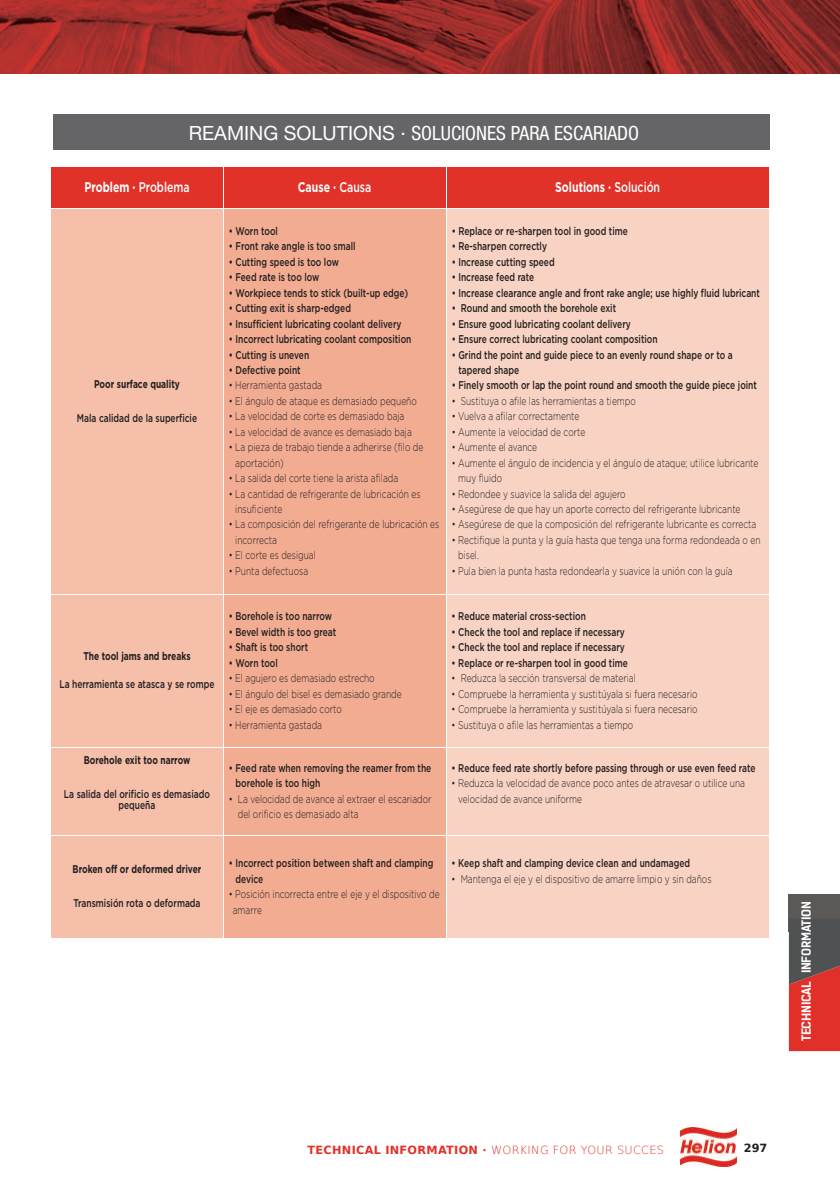
<style>
.page{position:relative;width:840px;height:1191px;background:#fff}
.page>*{position:absolute;margin:0;border:0;box-sizing:border-box;transform-origin:0 0}
.t1{font:condensed 19.6px "Helvetica Neue LT Std";color:#fff}
.t2{font:700 14px "Gotham";color:#fff;scale:.75 1}
.t3{font:700 12px "Kelson Sans";letter-spacing:-.025em;color:#fff;scale:1.05 1}
.t4{font:300 11.2px/15.4px "Gotham";color:#231f20;scale:.75 1}
.t5{font:500 11.2px/15.4px "Gotham";color:#231f20;scale:.75 1}
.t6{font:700 11.2px "Gotham";color:#231f20;scale:.75 1}
.t7{font:700 11.2px "DejaVu Sans";letter-spacing:.025em;color:#e13229}
.t8{font:700 11.2px "DejaVu Sans";color:#231f20}
.s1{font-stretch:normal}
.s2{font-weight:500}
.s3{font-weight:200}
</style>
<div class="page">
<div style="left:788px;top:893px;width:51px;height:38px;background:#5a5957"></div>
<img style="left:0;top:0;width:839px;height:74px">
<img style="left:680px;top:1127px;width:55px;height:39px">
<svg style="left:788px;top:919px;width:51px;height:132px;background:#a4413d"></svg>
<div style="left:53px;top:115px;width:716px;height:35px;background:#656568"></div>
<div style="left:51px;top:167px;width:717px;height:41px;background:#e13229"></div>
<div style="left:51px;top:209px;width:172px;height:728px;background:#f5bfaa"></div>
<div style="left:224px;top:209px;width:221px;height:728px;background:#f2ac92"></div>
<div style="left:447px;top:209px;width:321px;height:728px;background:#f8d2c2"></div>
<hr style="left:50px;top:594px;width:173px;height:1px;background:#fff">
<hr style="left:223px;top:594px;width:223px;height:1px;background:#fff">
<hr style="left:446px;top:594px;width:323px;height:1px;background:#fff">
<hr style="left:50px;top:747px;width:173px;height:1px;background:#fff">
<hr style="left:223px;top:747px;width:223px;height:1px;background:#fff">
<hr style="left:446px;top:747px;width:323px;height:1px;background:#fff">
<hr style="left:50px;top:835px;width:173px;height:1px;background:#fff">
<hr style="left:223px;top:835px;width:223px;height:1px;background:#fff">
<hr style="left:446px;top:835px;width:323px;height:1px;background:#fff">
<hr style="left:223px;top:166px;width:1px;height:42px;background:#fff">
<hr style="left:445px;top:166px;width:1px;height:42px;background:#fff">
<h1 class="t1" style="left:189px;top:122px;width:451px"><span class="s1">REAMING SOLUTIONS ·</span> SOLUCIONES PARA ESCARIADO</h1>
<p class="t2" style="left:84px;top:177px;width:142px">Problem · <span class="s2">Problema</span></p>
<p class="t2" style="left:297px;top:177px;width:100px">Cause · <span class="s2">Causa</span></p>
<p class="t2" style="left:555px;top:177px;width:141px">Solutions · <span class="s2">Solución</span></p>
<p class="t6" style="left:94px;top:376px;width:116px">Poor surface quality</p>
<p class="t5" style="left:77px;top:410px;width:162px">Mala calidad de la superficie</p>
<p class="t6" style="left:83px;top:649px;width:144px">The tool jams and breaks</p>
<p class="t5" style="left:59px;top:676px;width:208px">La herramienta se atasca y se rompe</p>
<p class="t6" style="left:84px;top:752px;width:144px">Borehole exit too narrow</p>
<p class="t5" style="left:64px;top:788px;width:196px;line-height:11.2px;text-align:center">La salida del orificio es demasiado pequeña</p>
<p class="t5" style="left:229px;top:223px;width:67px">• Worn tool</p>
<p class="t5" style="left:229px;top:239px;width:170px">• Front rake angle is too small</p>
<p class="t5" style="left:229px;top:254px;width:148px">• Cutting speed is too low</p>
<p class="t5" style="left:229px;top:269px;width:122px">• Feed rate is too low</p>
<p class="t5" style="left:229px;top:285px;width:240px">• Workpiece tends to stick (built-up edge)</p>
<p class="t5" style="left:229px;top:300px;width:164px">• Cutting exit is sharp-edged</p>
<p class="t5" style="left:229px;top:316px;width:232px">• Insufficient lubricating coolant delivery</p>
<p class="t5" style="left:229px;top:331px;width:245px">• Incorrect lubricating coolant composition</p>
<p class="t5" style="left:229px;top:347px;width:109px">• Cutting is uneven</p>
<p class="t5" style="left:229px;top:362px;width:97px">• Defective point</p>
<p class="t4" style="left:229px;top:377px;width:126px">• Herramienta gastada</p>
<p class="t4" style="left:229px;top:393px;width:252px">• El ángulo de ataque es demasiado pequeño</p>
<p class="t4" style="left:229px;top:408px;width:235px">• La velocidad de corte es demasiado baja</p>
<p class="t4" style="left:229px;top:424px;width:245px">• La velocidad de avance es demasiado baja</p>
<p class="t4" style="left:235px;top:439px;width:252px;text-indent:-6px">• La pieza de trabajo tiende a adherirse (filo de aportación)</p>
<p class="t4" style="left:229px;top:470px;width:227px">• La salida del corte tiene la arista afilada</p>
<p class="t4" style="left:235px;top:485px;width:248px;text-indent:-6px">• La cantidad de refrigerante de lubricación es insuficiente</p>
<p class="t4" style="left:235px;top:516px;width:273px;text-indent:-6px">• La composición del refrigerante de lubricación es incorrecta</p>
<p class="t4" style="left:229px;top:547px;width:117px">• El corte es desigual</p>
<p class="t4" style="left:229px;top:563px;width:107px">• Punta defectuosa</p>
<p class="t5" style="left:451px;top:223px;width:236px">• Replace or re-sharpen tool in good time</p>
<p class="t5" style="left:451px;top:239px;width:129px">• Re-sharpen correctly</p>
<p class="t5" style="left:451px;top:254px;width:139px">• Increase cutting speed</p>
<p class="t5" style="left:451px;top:269px;width:112px">• Increase feed rate</p>
<p class="t5" style="left:451px;top:285px;width:412px">• Increase clearance angle and front rake angle; use highly fluid lubricant</p>
<p class="t5" style="left:451px;top:300px;width:221px">• Round and smooth the borehole exit</p>
<p class="t5" style="left:451px;top:316px;width:240px">• Ensure good lubricating coolant delivery</p>
<p class="t5" style="left:451px;top:331px;width:276px">• Ensure correct lubricating coolant composition</p>
<p class="t5" style="left:458px;top:347px;width:367px;text-indent:-7px">• Grind the point and guide piece to an evenly round shape or to a tapered shape</p>
<p class="t5" style="left:451px;top:378px;width:408px">• Finely smooth or lap the point round and smooth the guide piece joint</p>
<p class="t4" style="left:451px;top:393px;width:247px">• Sustituya o afile las herramientas a tiempo</p>
<p class="t4" style="left:451px;top:408px;width:172px">• Vuelva a afilar correctamente</p>
<p class="t4" style="left:451px;top:424px;width:179px">• Aumente la velocidad de corte</p>
<p class="t4" style="left:451px;top:439px;width:115px">• Aumente el avance</p>
<p class="t4" style="left:458px;top:455px;width:401px;text-indent:-6px">• Aumente el ángulo de incidencia y el ángulo de ataque; utilice lubricante muy fluido</p>
<p class="t4" style="left:451px;top:485px;width:233px">• Redondee y suavice la salida del agujero</p>
<p class="t4" style="left:451px;top:501px;width:386px">• Asegúrese de que hay un aporte correcto del refrigerante lubricante</p>
<p class="t4" style="left:451px;top:516px;width:407px">• Asegúrese de que la composición del refrigerante lubricante es correcta</p>
<p class="t4" style="left:458px;top:532px;width:404px;text-indent:-6px">• Rectifique la punta y la guía hasta que tenga una forma redondeada o en bisel.</p>
<p class="t4" style="left:451px;top:563px;width:376px">• Pula bien la punta hasta redondearla y suavice la unión con la guía</p>
<p class="t5" style="left:229px;top:608px;width:139px">• Borehole is too narrow</p>
<p class="t5" style="left:229px;top:624px;width:145px">• Bevel width is too great</p>
<p class="t5" style="left:229px;top:639px;width:107px">• Shaft is too short</p>
<p class="t5" style="left:229px;top:655px;width:67px">• Worn tool</p>
<p class="t4" style="left:229px;top:670px;width:196px">• El agujero es demasiado estrecho</p>
<p class="t4" style="left:229px;top:685px;width:232px">• El ángulo del bisel es demasiado grande</p>
<p class="t4" style="left:229px;top:701px;width:152px">• El eje es demasiado corto</p>
<p class="t4" style="left:229px;top:716px;width:126px">• Herramienta gastada</p>
<p class="t5" style="left:235px;top:760px;width:262px;text-indent:-7px">• Feed rate when removing the reamer from the borehole is too high</p>
<p class="t4" style="left:238px;top:790px;width:259px;text-indent:-9px">• La velocidad de avance al extraer el escariador del orificio es demasiado alta</p>
<p class="t5" style="left:451px;top:608px;width:180px">• Reduce material cross-section</p>
<p class="t5" style="left:451px;top:624px;width:232px">• Check the tool and replace if necessary</p>
<p class="t5" style="left:451px;top:639px;width:232px">• Check the tool and replace if necessary</p>
<p class="t5" style="left:451px;top:655px;width:236px">• Replace or re-sharpen tool in good time</p>
<p class="t4" style="left:451px;top:670px;width:247px">• Reduzca la sección transversal de material</p>
<p class="t4" style="left:451px;top:685px;width:329px">• Compruebe la herramienta y sustitúyala si fuera necesario</p>
<p class="t4" style="left:451px;top:701px;width:329px">• Compruebe la herramienta y sustitúyala si fuera necesario</p>
<p class="t4" style="left:451px;top:716px;width:244px">• Sustituya o afile las herramientas a tiempo</p>
<p class="t5" style="left:451px;top:760px;width:406px">• Reduce feed rate shortly before passing through or use even feed rate</p>
<p class="t4" style="left:458px;top:775px;width:384px;text-indent:-6px">• Reduzca la velocidad de avance poco antes de atravesar o utilice una velocidad de avance uniforme</p>
<p class="t6" style="left:73px;top:862px;width:173px">Broken off or deformed driver</p>
<p class="t5" style="left:73px;top:895px;width:171px">Transmisión rota o deformada</p>
<p class="t5" style="left:235px;top:855px;width:265px;text-indent:-7px">• Incorrect position between shaft and clamping device</p>
<p class="t4" style="left:233px;top:886px;width:277px;text-indent:-4px">• Posición incorrecta entre el eje y el dispositivo de amarre</p>
<p class="t5" style="left:451px;top:855px;width:319px">• Keep shaft and clamping device clean and undamaged</p>
<p class="t4" style="left:451px;top:870px;width:348px">• Mantenga el eje y el dispositivo de amarre limpio y sin daños</p>
<p class="t3" style="left:798px;top:1040px;width:134px;rotate:-90deg">TECHNICAL INFORMATION</p>
<p class="t7" style="left:307px;top:1141px;width:357px">TECHNICAL INFORMATION · <span class="s3">WORKING FOR YOUR SUCCES</span></p>
<p class="t8" style="left:743px;top:1138px;width:25px">297</p>
</div>
